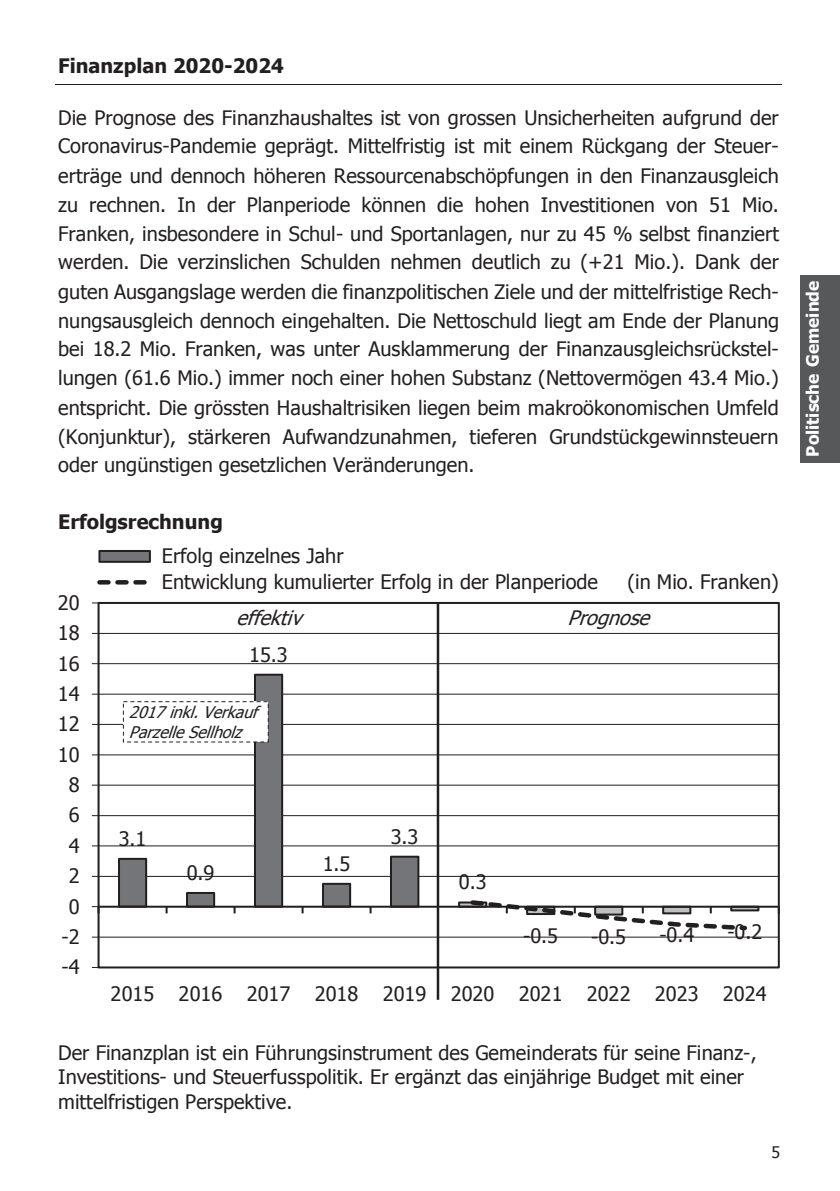
<style>
.page{position:relative;width:840px;height:1191px;background:#fff}
.page>*{position:absolute;margin:0;border:0;box-sizing:border-box;transform-origin:0 0}
.t1{font:20px/29px "Tahoma";color:#231f20}
.t2{font:700 20px "Tahoma";color:#231f20}
.t3{font:italic 20px "Tahoma";color:#231f20}
.t4{font:700 17px "Tahoma";color:#fff}
.t5{font:italic 16px/19.4px "Tahoma";color:#231f20}
.s1{font-size:16px}
</style>
<div class="page">
<div style="left:799px;top:275px;width:40px;height:187px;background:#57585a"></div>
<hr style="left:55px;top:84px;width:726px;height:1px;background:#231f20">
<hr style="left:98px;top:936px;width:680px;height:1px;background:#231f20">
<hr style="left:98px;top:876px;width:680px;height:1px;background:#231f20">
<hr style="left:98px;top:845px;width:680px;height:1px;background:#231f20">
<hr style="left:98px;top:815px;width:680px;height:1px;background:#231f20">
<hr style="left:98px;top:784px;width:680px;height:1px;background:#231f20">
<hr style="left:98px;top:754px;width:680px;height:1px;background:#231f20">
<hr style="left:98px;top:724px;width:680px;height:1px;background:#231f20">
<hr style="left:98px;top:693px;width:680px;height:1px;background:#231f20">
<hr style="left:98px;top:663px;width:680px;height:1px;background:#231f20">
<hr style="left:98px;top:633px;width:680px;height:1px;background:#231f20">
<div style="left:97px;top:602px;width:682px;height:366px;border:2px solid #231f20"></div>
<div style="left:458px;top:901px;width:29px;height:6px;border:2px solid #231f20"></div>
<div style="left:729px;top:905px;width:30px;height:6px;border:2px solid #231f20"></div>
<svg style="left:117px;top:673px;width:303px;height:235px"></svg>
<hr style="left:98px;top:603px;width:1px;height:364px;background:#231f20">
<hr style="left:98px;top:905px;width:680px;height:2px;background:#231f20">
<svg style="left:92px;top:906px;width:6px;height:7px"></svg>
<svg style="left:165px;top:907px;width:2px;height:6px"></svg>
<svg style="left:233px;top:907px;width:2px;height:6px"></svg>
<svg style="left:301px;top:907px;width:2px;height:6px"></svg>
<svg style="left:369px;top:907px;width:2px;height:6px"></svg>
<svg style="left:777px;top:906px;width:2px;height:7px"></svg>
<svg style="left:467px;top:900px;width:282px;height:31px"></svg>
<div style="left:99px;top:551px;width:51px;height:11px;background:#747578"></div>
<div style="left:98px;top:550px;width:53px;height:13px;border:2px solid #231f20"></div>
<svg style="left:99px;top:580px;width:48px;height:4px"></svg>
<div style="left:123px;top:701px;width:145px;height:41px;background:#fff"></div>
<img style="left:439px;top:604px;width:338px;height:29px">
<img style="left:100px;top:604px;width:336px;height:30px">
<hr style="left:436px;top:603px;width:3px;height:396px;background:#231f20">
<p class="t2" style="left:58px;top:51px;width:227px">Finanzplan 2020-2024</p>
<p class="t1" style="left:58px;top:102px;width:722px;text-align:justify">Die Prognose des Finanzhaushaltes ist von grossen Unsicherheiten aufgrund der Coronavirus-Pandemie geprägt. Mittelfristig ist mit einem Rückgang der Steuer&shy;erträge und dennoch höheren Ressourcenabschöpfungen in den Finanzausgleich zu rechnen. In der Planperiode können die hohen Investitionen von 51 Mio.<br>Franken, insbesondere in Schul- und Sportanlagen, nur zu 45 % selbst finanziert werden. Die verzinslichen Schulden nehmen deutlich zu (+21 Mio.). Dank der guten Ausgangslage werden die finanzpolitischen Ziele und der mittelfristige Rech&shy;nungsausgleich dennoch eingehalten. Die Nettoschuld liegt am Ende der Planung bei 18.2 Mio. Franken, was unter Ausklammerung der Finanzausgleichsrückstel&shy;lungen (61.6 Mio.) immer noch einer hohen Substanz (Nettovermögen 43.4 Mio.) entspricht. Die grössten Haushaltrisiken liegen beim makroökonomischen Umfeld (Konjunktur), stärkeren Aufwandzunahmen, tieferen Grundstückgewinnsteuern oder ungünstigen gesetzlichen Veränderungen.</p>
<p class="t2" style="left:58px;top:508px;width:166px">Erfolgsrechnung</p>
<p class="t1" style="left:58px;top:587px;width:23px">20</p>
<p class="t1" style="left:58px;top:617px;width:23px">18</p>
<p class="t1" style="left:58px;top:648px;width:23px">16</p>
<p class="t1" style="left:58px;top:678px;width:23px">14</p>
<p class="t1" style="left:58px;top:708px;width:23px">12</p>
<p class="t1" style="left:58px;top:739px;width:23px">10</p>
<p class="t1" style="left:69px;top:769px;width:12px">8</p>
<p class="t1" style="left:69px;top:799px;width:12px">6</p>
<p class="t1" style="left:69px;top:830px;width:12px">4</p>
<p class="t1" style="left:69px;top:860px;width:12px">2</p>
<p class="t1" style="left:69px;top:891px;width:12px">0</p>
<p class="t1" style="left:61px;top:921px;width:20px">-2</p>
<p class="t1" style="left:61px;top:951px;width:20px">-4</p>
<p class="t1" style="left:162px;top:542px;width:437px;line-height:26px">Erfolg einzelnes Jahr<br>Entwicklung kumulierter Erfolg in der Planperiode</p>
<p class="t1" style="left:627px;top:567px;width:153px">(in Mio. Franken)</p>
<p class="t3" style="left:236px;top:604px;width:75px">effektiv</p>
<p class="t3" style="left:567px;top:604px;width:91px">Prognose</p>
<p class="t1" style="left:249px;top:639px;width:40px">15.3</p>
<p class="t5" style="left:129px;top:702px;width:136px">2017inkl.Verkauf<br>ParzelleSellholz</p>
<p class="t1" style="left:119px;top:823px;width:29px">3.1</p>
<p class="t1" style="left:187px;top:857px;width:29px">0.9</p>
<p class="t1" style="left:322px;top:848px;width:29px">1.5</p>
<p class="t1" style="left:390px;top:821px;width:29px">3.3</p>
<p class="t1" style="left:458px;top:866px;width:29px">0.3</p>
<p class="t1" style="left:523px;top:920px;width:36px">-0.5</p>
<p class="t1" style="left:591px;top:920px;width:36px">-0.5</p>
<p class="t1" style="left:659px;top:919px;width:36px">-0.4</p>
<p class="t1" style="left:727px;top:916px;width:36px">-0.2</p>
<p class="t1" style="left:111px;top:978px;width:657px">2015 2016 2017 2018 2019 2020 2021 2022 2023 2024</p>
<p class="t1" style="left:58px;top:1040px;width:699px;line-height:24.2px">Der Finanzplan ist ein Führungsinstrument des Gemeinderats für seine Finanz-,<br>Investitions- und Steuerfusspolitik. Er ergänzt das einjährige Budget mit einer mittelfristigen Perspektive.</p>
<p class="t1" style="left:767px;top:1135px;width:14px">5<span class="s1">5</span></p>
<p class="t4" style="left:800px;top:456px;width:177px;rotate:-90deg">Politische Gemeinde</p>
</div>
